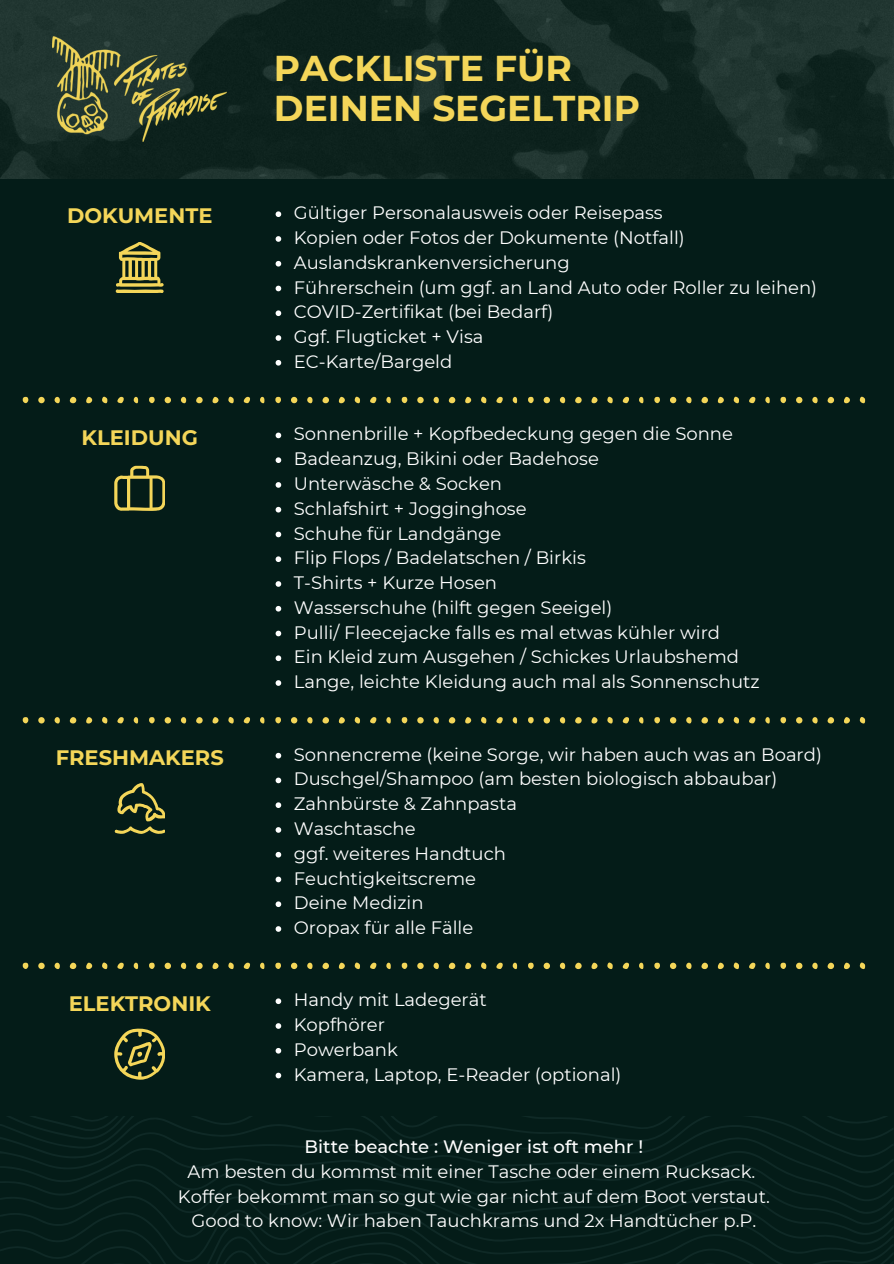
<style>
.page{position:relative;width:894px;height:1264px;background:#fff}
.page>*{position:absolute;margin:0;border:0;box-sizing:border-box;transform-origin:0 0}
.t1{font:700 36px "Montserrat";color:#f4d659}
.t2{font:700 21px "Montserrat";color:#f4d659}
.t3{font:18px "Montserrat";color:#fff}
.t4{font:500 18px "Montserrat";color:#fff}
</style>
<div class="page">
<div style="left:0;top:0;width:893px;height:1263px;background:#041c18"></div>
<img style="left:0;top:0;width:893px;height:179px">
<svg style="left:114px;top:1028px;width:51px;height:51px"></svg>
<svg style="left:114px;top:466px;width:51px;height:45px"></svg>
<img style="left:52px;top:36px;width:175px;height:106px">
<svg style="left:114px;top:783px;width:51px;height:50px"></svg>
<svg style="left:23px;top:396px;width:115px;height:7px"></svg>
<svg style="left:149px;top:396px;width:115px;height:7px"></svg>
<svg style="left:275px;top:396px;width:115px;height:7px"></svg>
<svg style="left:401px;top:396px;width:116px;height:7px"></svg>
<svg style="left:528px;top:396px;width:115px;height:7px"></svg>
<svg style="left:654px;top:396px;width:115px;height:7px"></svg>
<svg style="left:780px;top:396px;width:86px;height:7px"></svg>
<svg style="left:23px;top:717px;width:115px;height:6px"></svg>
<svg style="left:149px;top:717px;width:115px;height:6px"></svg>
<svg style="left:275px;top:717px;width:115px;height:6px"></svg>
<svg style="left:401px;top:717px;width:116px;height:6px"></svg>
<svg style="left:528px;top:717px;width:115px;height:6px"></svg>
<svg style="left:654px;top:717px;width:115px;height:6px"></svg>
<svg style="left:780px;top:717px;width:86px;height:6px"></svg>
<svg style="left:23px;top:962px;width:115px;height:7px"></svg>
<svg style="left:149px;top:962px;width:115px;height:7px"></svg>
<svg style="left:275px;top:962px;width:115px;height:7px"></svg>
<svg style="left:401px;top:962px;width:116px;height:7px"></svg>
<svg style="left:528px;top:962px;width:115px;height:7px"></svg>
<svg style="left:654px;top:962px;width:115px;height:7px"></svg>
<svg style="left:780px;top:962px;width:86px;height:7px"></svg>
<svg style="left:116px;top:242px;width:47px;height:51px"></svg>
<svg style="left:0;top:1242px;width:893px;height:21px"></svg>
<svg style="left:0;top:1229px;width:893px;height:13px"></svg>
<svg style="left:0;top:1214px;width:893px;height:15px"></svg>
<svg style="left:10px;top:1201px;width:883px;height:13px"></svg>
<svg style="left:0;top:1116px;width:893px;height:13px"></svg>
<svg style="left:0;top:1187px;width:893px;height:14px"></svg>
<svg style="left:0;top:1129px;width:893px;height:58px"></svg>
<svg style="left:275px;top:432px;width:6px;height:6px"></svg>
<svg style="left:275px;top:457px;width:6px;height:6px"></svg>
<svg style="left:275px;top:482px;width:6px;height:6px"></svg>
<svg style="left:275px;top:507px;width:6px;height:5px"></svg>
<svg style="left:275px;top:531px;width:6px;height:6px"></svg>
<svg style="left:275px;top:556px;width:6px;height:6px"></svg>
<svg style="left:275px;top:581px;width:6px;height:6px"></svg>
<svg style="left:275px;top:606px;width:6px;height:5px"></svg>
<svg style="left:275px;top:630px;width:6px;height:6px"></svg>
<svg style="left:275px;top:655px;width:6px;height:6px"></svg>
<svg style="left:275px;top:680px;width:6px;height:6px"></svg>
<svg style="left:275px;top:211px;width:6px;height:6px"></svg>
<svg style="left:275px;top:236px;width:6px;height:6px"></svg>
<svg style="left:275px;top:261px;width:6px;height:5px"></svg>
<svg style="left:275px;top:286px;width:6px;height:5px"></svg>
<svg style="left:275px;top:310px;width:6px;height:6px"></svg>
<svg style="left:275px;top:335px;width:6px;height:6px"></svg>
<svg style="left:275px;top:360px;width:6px;height:5px"></svg>
<svg style="left:275px;top:998px;width:6px;height:6px"></svg>
<svg style="left:275px;top:1023px;width:6px;height:5px"></svg>
<svg style="left:275px;top:1048px;width:6px;height:5px"></svg>
<svg style="left:275px;top:1072px;width:6px;height:6px"></svg>
<svg style="left:275px;top:752px;width:6px;height:6px"></svg>
<svg style="left:275px;top:777px;width:6px;height:6px"></svg>
<svg style="left:275px;top:802px;width:6px;height:6px"></svg>
<svg style="left:275px;top:827px;width:6px;height:5px"></svg>
<svg style="left:275px;top:851px;width:6px;height:6px"></svg>
<svg style="left:275px;top:876px;width:6px;height:6px"></svg>
<svg style="left:275px;top:901px;width:6px;height:6px"></svg>
<svg style="left:275px;top:926px;width:6px;height:5px"></svg>
<p class="t1" style="left:274px;top:47px;width:299px">PACKLISTE FÜR</p>
<p class="t1" style="left:274px;top:86px;width:367px">DEINEN SEGELTRIP</p>
<p class="t2" style="left:67px;top:203px;width:147px">DOKUMENTE</p>
<p class="t3" style="left:294px;top:202px;width:370px">Gültiger Personalausweis oder Reisepass</p>
<p class="t3" style="left:294px;top:226px;width:392px">Kopien oder Fotos der Dokumente (Notfall)</p>
<p class="t3" style="left:294px;top:251px;width:277px">Auslandskrankenversicherung</p>
<p class="t3" style="left:294px;top:276px;width:524px">Führerschein (um ggf. an Land Auto oder Roller zu leihen)</p>
<p class="t3" style="left:294px;top:301px;width:261px">COVID-Zertifikat (bei Bedarf)</p>
<p class="t3" style="left:294px;top:325px;width:191px">Ggf. Flugticket + Visa</p>
<p class="t3" style="left:294px;top:350px;width:160px">EC-Karte/Bargeld</p>
<p class="t2" style="left:82px;top:424px;width:118px">KLEIDUNG</p>
<p class="t3" style="left:294px;top:423px;width:440px">Sonnenbrille + Kopfbedeckung gegen die Sonne</p>
<p class="t3" style="left:294px;top:448px;width:306px">Badeanzug, Bikini oder Badehose</p>
<p class="t3" style="left:294px;top:472px;width:210px">Unterwäsche &amp; Socken</p>
<p class="t3" style="left:294px;top:497px;width:234px">Schlafshirt + Jogginghose</p>
<p class="t3" style="left:294px;top:522px;width:209px">Schuhe für Landgänge</p>
<p class="t3" style="left:294px;top:547px;width:293px">Flip Flops / Badelatschen / Birkis</p>
<p class="t3" style="left:294px;top:571px;width:205px">T-Shirts + Kurze Hosen</p>
<p class="t3" style="left:294px;top:596px;width:320px">Wasserschuhe (hilft gegen Seeigel)</p>
<p class="t3" style="left:294px;top:621px;width:427px">Pulli/ Fleecejacke falls es mal etwas kühler wird</p>
<p class="t3" style="left:294px;top:646px;width:446px">Ein Kleid zum Ausgehen / Schickes Urlaubshemd</p>
<p class="t3" style="left:294px;top:670px;width:467px">Lange, leichte Kleidung auch mal als Sonnenschutz</p>
<p class="t2" style="left:56px;top:744px;width:169px">FRESHMAKERS</p>
<p class="t3" style="left:294px;top:743px;width:529px">Sonnencreme (keine Sorge, wir haben auch was an Board)</p>
<p class="t3" style="left:294px;top:768px;width:485px">Duschgel/Shampoo (am besten biologisch abbaubar)</p>
<p class="t3" style="left:294px;top:792px;width:224px">Zahnbürste &amp; Zahnpasta</p>
<p class="t3" style="left:294px;top:817px;width:123px">Waschtasche</p>
<p class="t3" style="left:294px;top:842px;width:214px">ggf. weiteres Handtuch</p>
<p class="t3" style="left:294px;top:867px;width:184px">Feuchtigkeitscreme</p>
<p class="t3" style="left:294px;top:891px;width:131px">Deine Medizin</p>
<p class="t3" style="left:294px;top:916px;width:181px">Oropax für alle Fälle</p>
<p class="t2" style="left:69px;top:990px;width:143px">ELEKTRONIK</p>
<p class="t3" style="left:294px;top:988px;width:194px">Handy mit Ladegerät</p>
<p class="t3" style="left:294px;top:1013px;width:93px">Kopfhörer</p>
<p class="t3" style="left:294px;top:1038px;width:105px">Powerbank</p>
<p class="t3" style="left:294px;top:1063px;width:329px">Kamera, Laptop, E-Reader (optional)</p>
<p class="t4" style="left:304px;top:1135px;width:340px">Bitte beachte : Weniger ist oft mehr !</p>
<p class="t3" style="left:187px;top:1160px;width:569px">Am besten du kommst mit einer Tasche oder einem Rucksack.</p>
<p class="t3" style="left:178px;top:1185px;width:593px">Koffer bekommt man so gut wie gar nicht auf dem Boot verstaut.</p>
<p class="t3" style="left:191px;top:1209px;width:566px">Good to know: Wir haben Tauchkrams und 2x Handtücher p.P.</p>
</div>
